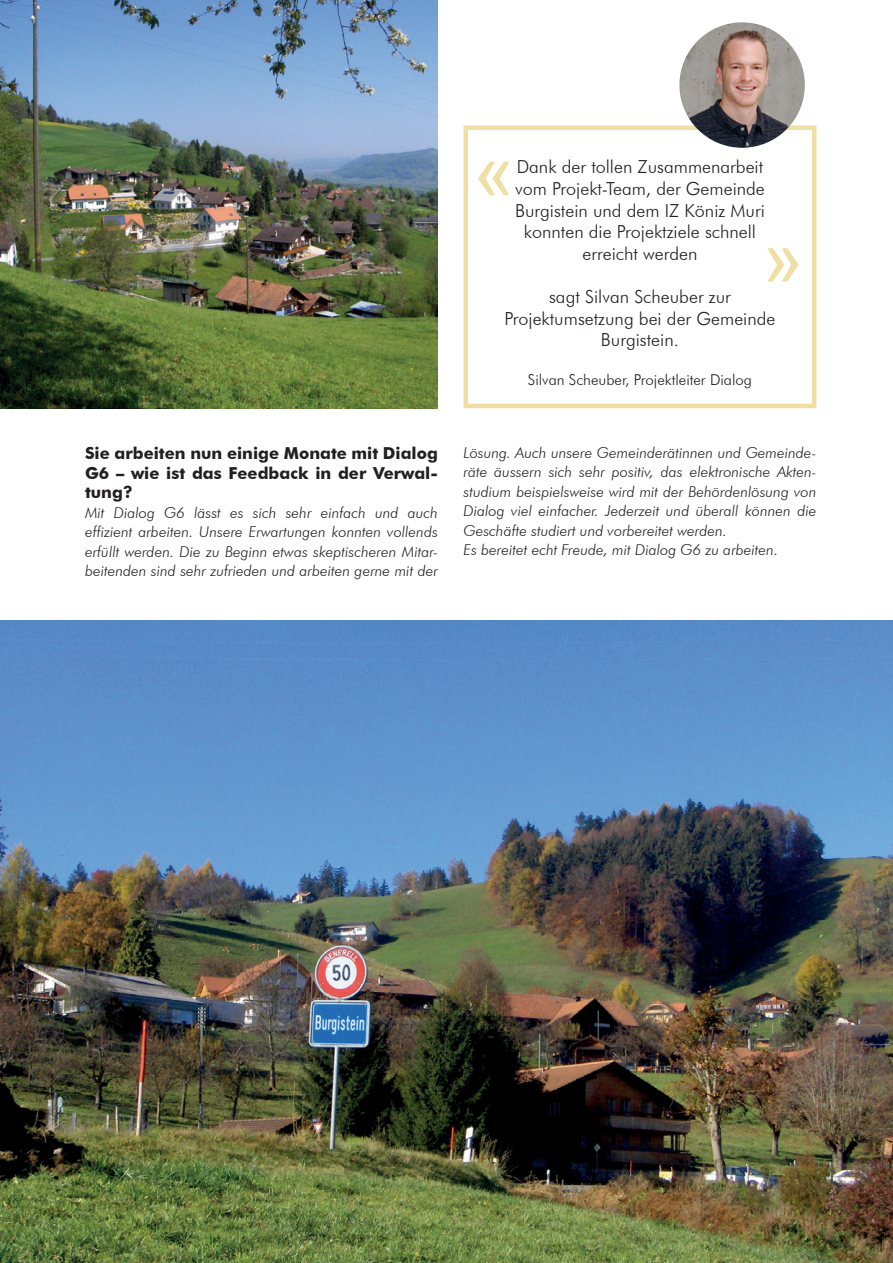
<style>
.page{position:relative;width:893px;height:1263px;background:#fff}
.page>*{position:absolute;margin:0;border:0;box-sizing:border-box;transform-origin:0 0}
.t1{font:75px "Arial";color:#e2c049}
.Zitat_Box{font:300 18px/21.6px "Futura BT";color:#231f20;text-align:center}
.bold_bis{font:700 16.5px/19.5px "Futura BT";color:#231f20;text-align:justify}
.Grundtext{font:italic 300 15px/19.5px "Futura BT";color:#231f20;text-align:justify}
.Autor_Box{font:300 15px "Futura BT";color:#231f20}
</style>
<div class="page">
<img style="left:679px;top:22px;width:126px;height:126px;border-radius:63px">
<img style="left:0;top:0;width:438px;height:408px">
<img style="left:0;top:621px;width:893px;height:642px">
<p class="bold_bis" style="left:85px;top:443px;width:354px">Sie arbeiten nun einige Monate mit Dialog G6 – wie ist das Feedback in der Verwal&shy;tung?</p>
<p class="Grundtext" style="left:85px;top:502px;width:354px">Mit Dialog G6 lässt es sich sehr einfach und auch effizient arbeiten. Unsere Erwartungen konnten vollends erfüllt werden. Die zu Beginn etwas skeptischeren Mitar&shy;beitenden sind sehr zufrieden und arbeiten gerne mit der</p>
<p class="Zitat_Box" style="left:515px;top:156px;width:251px">Dank der tollen Zusammenarbeit vom Projekt-Team, der Gemeinde<br>Burgistein und dem IZ Köniz Muri konnten die Projektziele schnell erreicht werden</p>
<p class="Zitat_Box" style="left:504px;top:286px;width:273px">sagt Silvan Scheuber zur<br>Projektumsetzung bei der Gemeinde<br>Burgistein.</p>
<p class="Autor_Box" style="left:528px;top:371px;width:226px">Silvan Scheuber, Projektleiter Dialog</p>
<h1 class="t1" style="left:473px;top:129px;width:43px">«</h1>
<h1 class="t1" style="left:762px;top:216px;width:43px">»</h1>
<p class="Grundtext" style="left:463px;top:443px;width:354px">Lösung. Auch unsere Gemeinderätinnen und Gemeinde&shy;räte äussern sich sehr positiv, das elektronische Akten&shy;studium beispielsweise wird mit der Behördenlösung von Dialog viel einfacher. Jederzeit und überall können die Geschäfte studiert und vorbereitet werden.</p>
<p class="Grundtext" style="left:463px;top:540px;width:316px">Es bereitet echt Freude, mit Dialog G6 zu arbeiten.</p>
</div>
